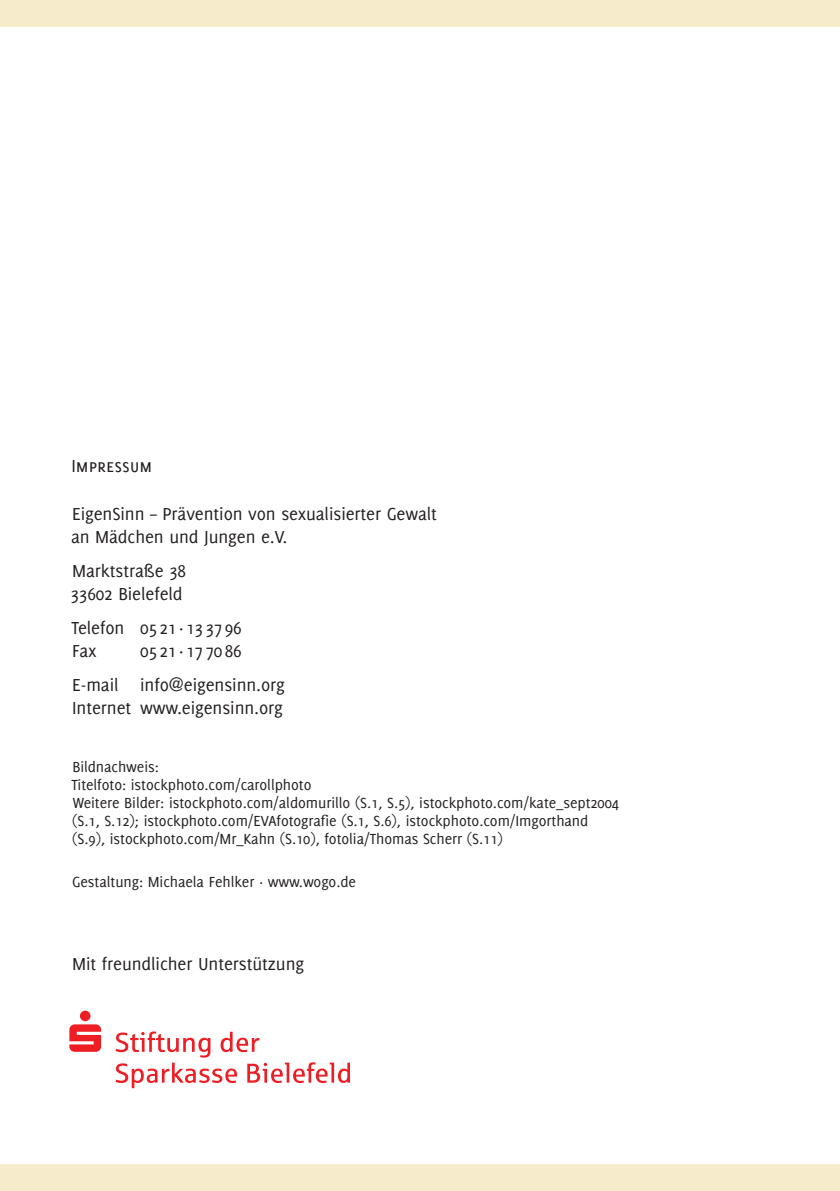
<style>
.page{position:relative;width:840px;height:1191px;background:#fff}
.page>*{position:absolute;margin:0;border:0;box-sizing:border-box;transform-origin:0 0}
.t1{font:19px/22.8px "Delicious";letter-spacing:-.005em;color:#231f20}
.t2{font:19px "Delicious Small Caps";letter-spacing:-.005em;color:#231f20}
.t3{font:16px/18px "Delicious";letter-spacing:-.005em;color:#231f20}
</style>
<div class="page">
<div style="left:0;top:1164px;width:839px;height:27px;background:#f6ebcb"></div>
<div style="left:0;top:0;width:839px;height:27px;background:#f6ebcb"></div>
<svg style="left:69px;top:1010px;width:32px;height:41px"></svg>
<svg style="left:115px;top:1031px;width:235px;height:57px"></svg>
<p class="t2" style="left:71px;top:455px;width:82px">Impressum</p>
<p class="t1" style="left:71px;top:502px;width:367px">EigenSinn – Prävention von sexualisierter Gewalt an Mädchen und Jungen e.V.</p>
<p class="t1" style="left:70px;top:559px;width:117px">Marktstraße 38<br>33602 Bielefeld</p>
<p class="t1" style="left:72px;top:616px;width:171px">Telefon 05 21 · 13 37 96<br>Fax</p>
<p class="t1" style="left:72px;top:633px;width:214px;line-height:34.2px;text-indent:68px">0521·177086<br>E-mail info@eigensinn.org</p>
<p class="t1" style="left:72px;top:696px;width:212px">Internet www.eigensinn.org</p>
<p class="t3" style="left:72px;top:757px;width:548px">Bildnachweis:<br>Titelfoto: istockphoto.com/carollphoto<br>Weitere Bilder: istockphoto.com/aldomurillo (S.1, S.5), istockphoto.com/kate_sept2004 (S.1, S.12); istockphoto.com/EVAfotografie (S.1, S.6), istockphoto.com/Imgorthand (S.9), istockphoto.com/Mr_Kahn (S.10), fotolia/Thomas Scherr (S.11)</p>
<p class="t3" style="left:72px;top:872px;width:285px">Gestaltung: Michaela Fehlker · www.wogo.de</p>
<p class="t1" style="left:72px;top:952px;width:233px">Mit freundlicher Unterstützung</p>
</div>
